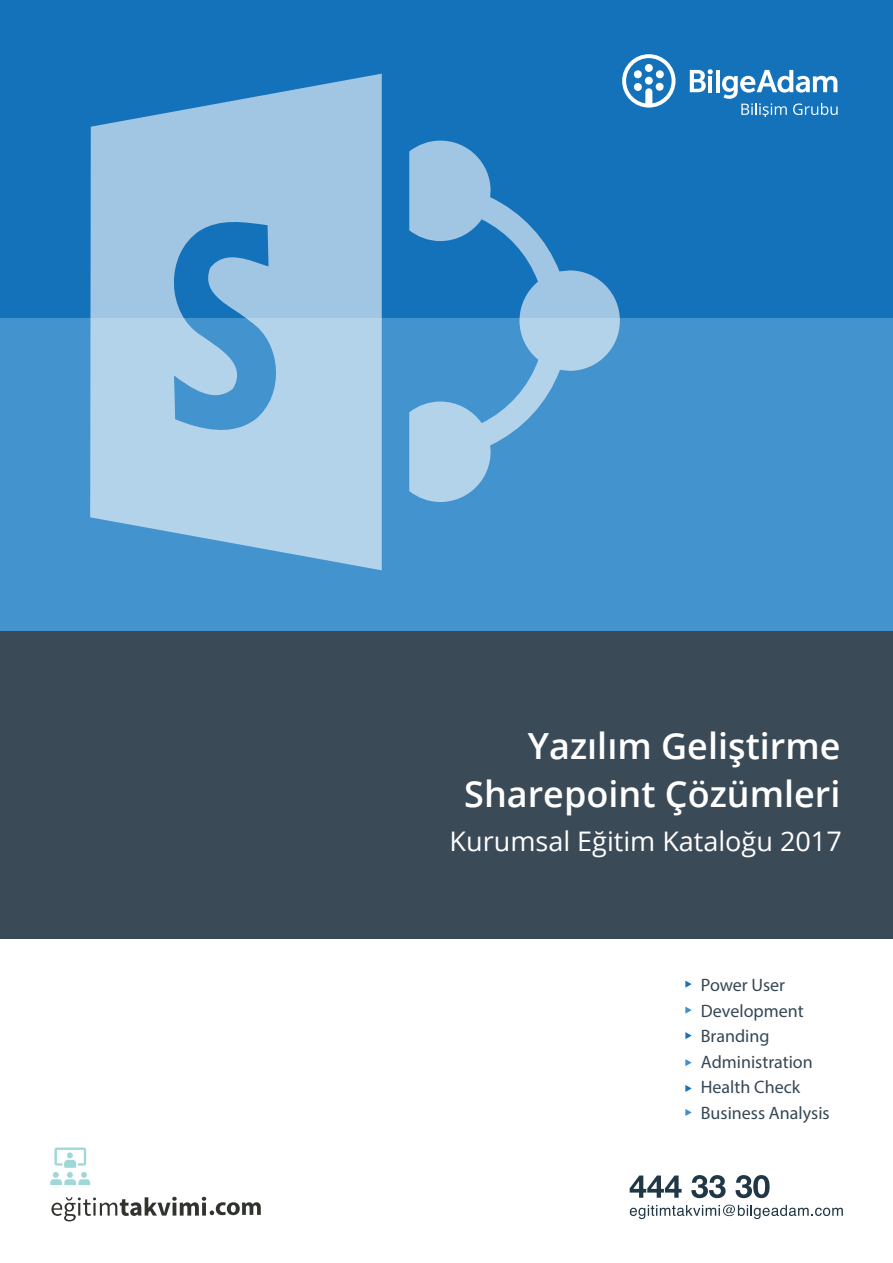
<style>
.page{position:relative;width:893px;height:1263px;background:#fff}
.page>*{position:absolute;margin:0;border:0;box-sizing:border-box;transform-origin:0 0}
.t1{font:600 36px/48px "Open Sans";color:#fff;text-align:right}
.t2{font:27px "Open Sans";color:#fff}
.t3{font:18px/25.5px "Myriad Pro";color:#364855}
</style>
<div class="page">
<div style="left:0;top:0;width:893px;height:318px;background:#1472ba"></div>
<div style="left:0;top:318px;width:893px;height:315px;background:#4293ce"></div>
<div style="left:0;top:632px;width:893px;height:307px;background:#3b4a57"></div>
<svg style="left:630px;top:1205px;width:213px;height:14px"></svg>
<svg style="left:50px;top:1147px;width:40px;height:38px"></svg>
<svg style="left:51px;top:1197px;width:210px;height:24px"></svg>
<svg style="left:622px;top:54px;width:53px;height:54px"></svg>
<svg style="left:716px;top:70px;width:3px;height:22px"></svg>
<svg style="left:690px;top:69px;width:23px;height:23px"></svg>
<svg style="left:722px;top:70px;width:116px;height:47px"></svg>
<svg style="left:630px;top:1175px;width:52px;height:23px"></svg>
<svg style="left:691px;top:1175px;width:35px;height:23px"></svg>
<svg style="left:735px;top:1175px;width:35px;height:23px"></svg>
<svg style="left:409px;top:141px;width:211px;height:361px"></svg>
<svg style="left:90px;top:74px;width:292px;height:496px"></svg>
<svg style="left:685px;top:981px;width:6px;height:6px"></svg>
<svg style="left:685px;top:1007px;width:6px;height:6px"></svg>
<svg style="left:685px;top:1032px;width:6px;height:7px"></svg>
<svg style="left:685px;top:1059px;width:6px;height:7px"></svg>
<svg style="left:685px;top:1085px;width:6px;height:7px"></svg>
<svg style="left:685px;top:1109px;width:6px;height:7px"></svg>
<h1 class="t1" style="left:464px;top:721px;width:378px">Yazılım Geliştirme<br>Sharepoint Çözümleri</h1>
<h2 class="t2" style="left:450px;top:823px;width:394px">Kurumsal Eğitim Kataloğu 2017</h2>
<p class="t3" style="left:701px;top:972px;width:130px">Power User<br>Development<br>Branding<br>Administration<br>Health Check<br>Business Analysis</p>
</div>
